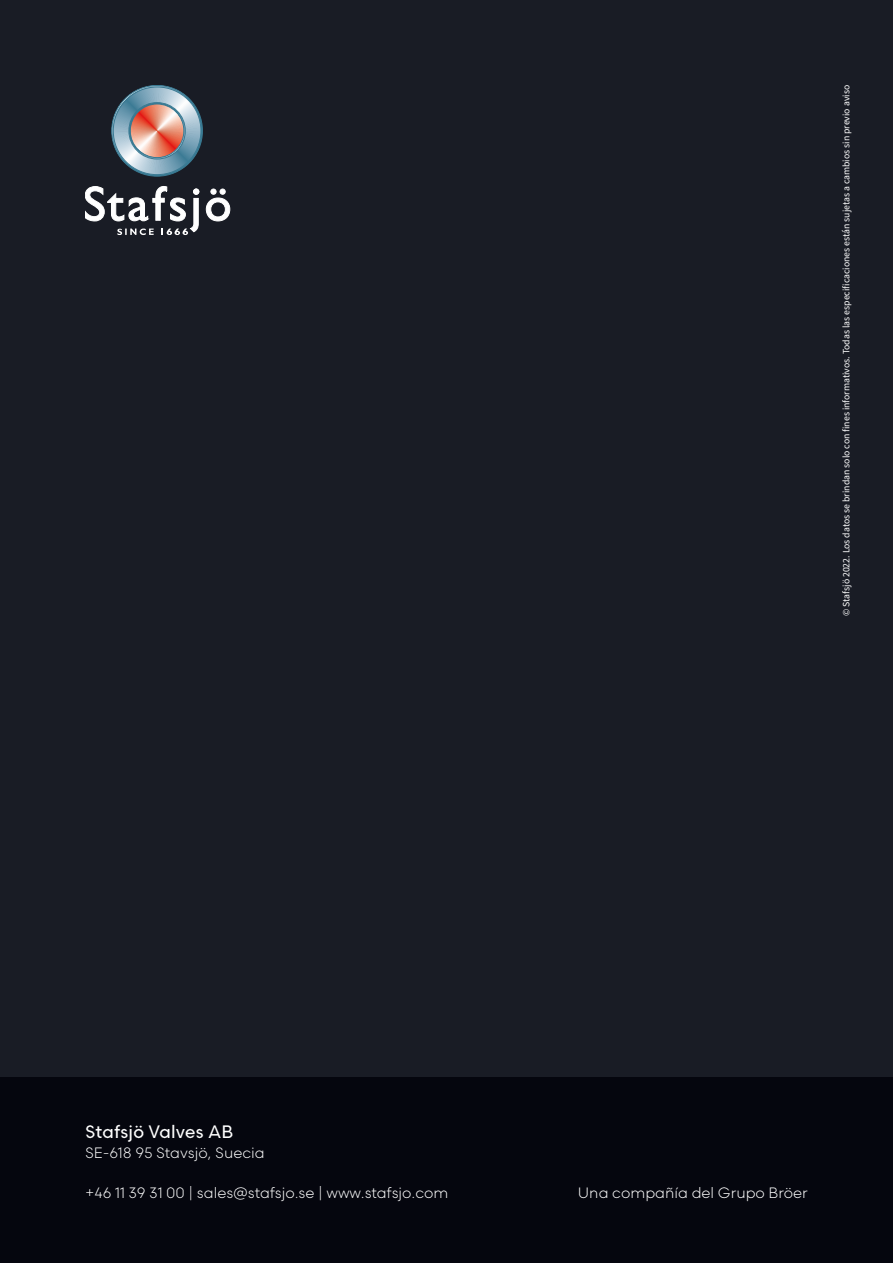
<style>
.page{position:relative;width:893px;height:1263px;background:#191c25}
.page>*{position:absolute;margin:0;border:0;box-sizing:border-box;transform-origin:0 0}
.Info_text__covers{font:500 18px "Scandia Line";color:#fff}
.Info_text_small__cov{font:15px "Scandia Line";color:#fff}
.Footnotes{font:9.75px "Source Sans Pro";color:#fff}
</style>
<div class="page">
<div style="left:0;top:1077px;width:893px;height:186px;background:#05060e"></div>
<svg style="left:111px;top:85px;width:92px;height:91px"></svg>
<svg style="left:206px;top:189px;width:24px;height:32px"></svg>
<svg style="left:85px;top:186px;width:114px;height:49px"></svg>
<p class="Footnotes" style="left:840px;top:616px;width:532px;rotate:-90deg">© Stafsjö 2022. Los datos se brindan solo con fines informativos. Todas las especificaciones están sujetas a cambios sin previo aviso</p>
<p class="Info_text__covers" style="left:85px;top:1120px;width:150px">Stafsjö Valves AB</p>
<p class="Info_text_small__cov" style="left:85px;top:1144px;width:181px">SE-618 95 Stavsjö, Suecia</p>
<p class="Info_text_small__cov" style="left:85px;top:1184px;width:365px">+46 11 39 31 00 | sales@stafsjo.se | www.stafsjo.com</p>
<p class="Info_text_small__cov" style="left:578px;top:1184px;width:232px">Una compañía del Grupo Bröer</p>
</div>
